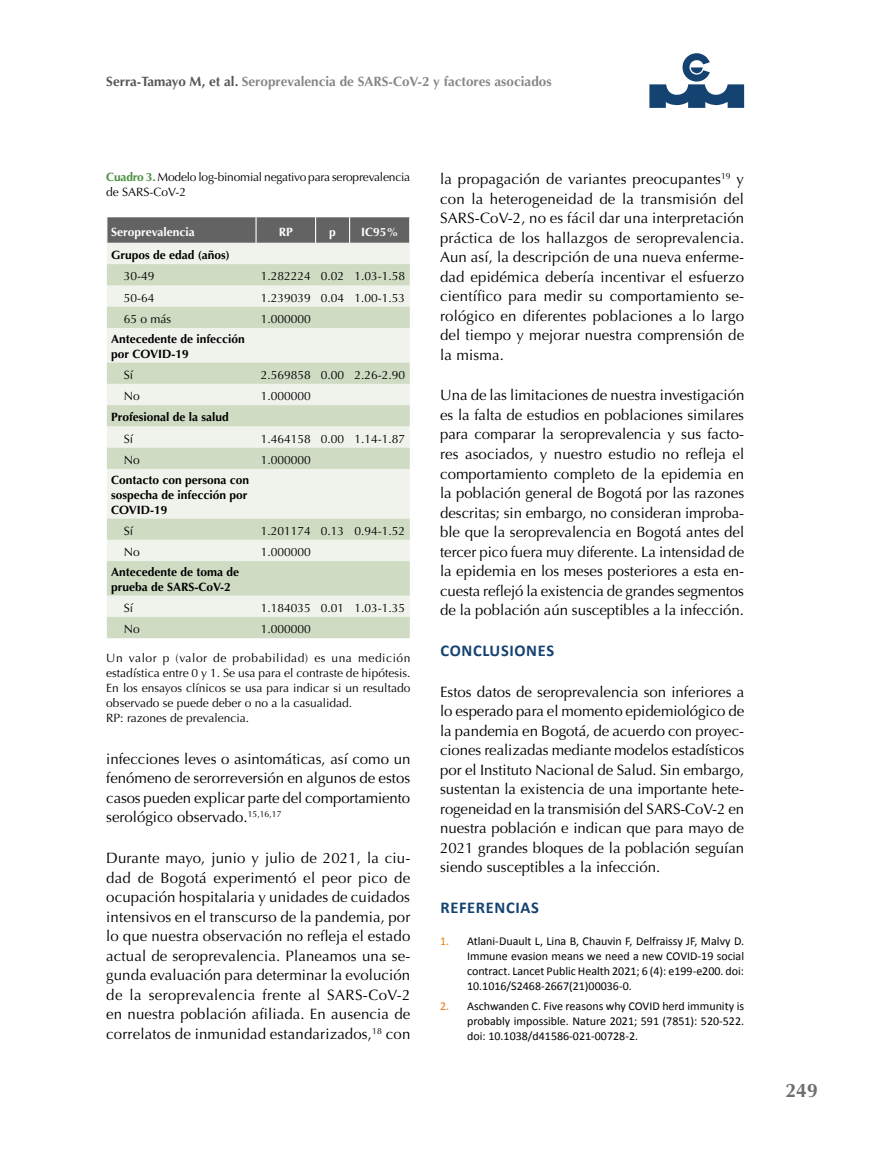
<style>
.page{position:relative;width:893px;height:1149px;background:#fff}
.page>*{position:absolute;margin:0;border:0;box-sizing:border-box;transform-origin:0 0}
.t1{font:700 19.5px "Optima";color:#706f6f}
.t2{font:700 16.5px "Calibri";letter-spacing:.04em;color:#144271}
.t3{font:15px/19.5px "Optima";color:#000;text-align:justify}
.t4{font:700 13.5px "Optima";color:#878787}
.t5{font:12px/15px "Optima";color:#000}
.t6{font:12px/15px "Calibri";color:#000;text-align:justify}
.t7{font:700 12px/15px "Optima";color:#000}
.t8{font:700 12px "Optima";color:#fff}
.s1{color:#575756}
.s2{font-weight:700;color:#4b9141}
.s3{color:#ef7a13}
</style>
<div class="page">
<svg style="left:649px;top:53px;width:95px;height:55px"></svg>
<div style="left:107px;top:243px;width:303px;height:21px;background:#f0f3ec"></div>
<svg style="left:107px;top:264px;width:303px;height:374px;background:#e0e7d7"></svg>
<svg style="left:107px;top:217px;width:303px;height:26px;background:#696868"></svg>
<p class="t4" style="left:106px;top:73px;width:447px"><span class="s1">Serra-Tamayo M, et al.</span> Seroprevalencia de SARS-CoV-2 y factores asociados</p>
<p class="t5" style="left:106px;top:170px;width:305px"><span class="s2">Cuadro 3.</span> Modelo log-binomial negativo para seroprevalencia de SARS-CoV-2</p>
<p class="t8" style="left:111px;top:224px;width:85px">Seroprevalencia</p>
<p class="t8" style="left:279px;top:224px;width:16px">RP</p>
<p class="t8" style="left:329px;top:224px;width:8px">p</p>
<p class="t8" style="left:361px;top:224px;width:39px">IC95%</p>
<p class="t7" style="left:111px;top:247px;width:120px">Grupos de edad (años)</p>
<p class="t5" style="left:124px;top:269px;width:32px">30-49</p>
<p class="t5" style="left:261px;top:269px;width:146px">1.282224 0.02 1.03-1.58</p>
<p class="t5" style="left:124px;top:290px;width:32px">50-64</p>
<p class="t5" style="left:261px;top:290px;width:146px">1.239039 0.04 1.00-1.53</p>
<p class="t5" style="left:124px;top:311px;width:49px">65 o más</p>
<p class="t5" style="left:261px;top:311px;width:52px">1.000000</p>
<p class="t7" style="left:111px;top:332px;width:135px">Antecedente de infección por COVID-19</p>
<p class="t5" style="left:124px;top:367px;width:11px">Sí</p>
<p class="t5" style="left:261px;top:367px;width:146px">2.569858 0.00 2.26-2.90</p>
<p class="t5" style="left:124px;top:388px;width:18px">No</p>
<p class="t5" style="left:261px;top:388px;width:52px">1.000000</p>
<p class="t7" style="left:111px;top:410px;width:119px">Profesional de la salud</p>
<p class="t5" style="left:124px;top:431px;width:11px">Sí</p>
<p class="t5" style="left:261px;top:431px;width:146px">1.464158 0.00 1.14-1.87</p>
<p class="t5" style="left:124px;top:452px;width:18px">No</p>
<p class="t5" style="left:261px;top:452px;width:52px">1.000000</p>
<p class="t7" style="left:111px;top:472px;width:140px">Contacto con persona con sospecha de infección por<br>COVID-19</p>
<p class="t5" style="left:124px;top:523px;width:11px">Sí</p>
<p class="t5" style="left:261px;top:523px;width:146px">1.201174 0.13 0.94-1.52</p>
<p class="t5" style="left:124px;top:544px;width:18px">No</p>
<p class="t5" style="left:261px;top:544px;width:52px">1.000000</p>
<p class="t7" style="left:111px;top:565px;width:130px">Antecedente de toma de prueba de SARS-CoV-2</p>
<p class="t5" style="left:124px;top:600px;width:11px">Sí</p>
<p class="t5" style="left:261px;top:600px;width:146px">1.184035 0.01 1.03-1.35</p>
<p class="t5" style="left:124px;top:621px;width:18px">No</p>
<p class="t5" style="left:261px;top:621px;width:52px">1.000000</p>
<p class="t5" style="left:106px;top:650px;width:306px">Un valor p (valor de probabilidad) es una medición estadística entre 0 y 1. Se usa para el contraste de hipótesis.<br>En los ensayos clínicos se usa para indicar si un resultado observado se puede deber o no a la casualidad.<br>RP: razones de prevalencia.</p>
<p class="t3" style="left:106px;top:748px;width:306px">infecciones leves o asintomáticas, así como un fenómeno de serorreversión en algunos de estos casos pueden explicar parte del comportamiento serológico observado.<sup>15,16,17</sup></p>
<p class="t3" style="left:106px;top:848px;width:306px">Durante mayo, junio y julio de 2021, la ciu&shy;dad de Bogotá experimentó el peor pico de ocupación hospitalaria y unidades de cuidados intensivos en el transcurso de la pandemia, por lo que nuestra observación no refleja el estado actual de seroprevalencia. Planeamos una se&shy;gunda evaluación para determinar la evolución de la seroprevalencia frente al SARS-CoV-2 en nuestra población afiliada. En ausencia de correlatos de inmunidad estandarizados,<sup>18</sup> con</p>
<p class="t3" style="left:440px;top:169px;width:306px">la propagación de variantes preocupantes<sup>19</sup> y con la heterogeneidad de la transmisión del SARS-CoV-2, no es fácil dar una interpretación práctica de los hallazgos de seroprevalencia.<br>Aun así, la descripción de una nueva enferme&shy;dad epidémica debería incentivar el esfuerzo científico para medir su comportamiento se&shy;rológico en diferentes poblaciones a lo largo del tiempo y mejorar nuestra comprensión de la misma.</p>
<p class="t3" style="left:440px;top:385px;width:306px">Una de las limitaciones de nuestra investigación es la falta de estudios en poblaciones similares para comparar la seroprevalencia y sus facto&shy;res asociados, y nuestro estudio no refleja el comportamiento completo de la epidemia en la población general de Bogotá por las razones descritas; sin embargo, no consideran improba&shy;ble que la seroprevalencia en Bogotá antes del tercer pico fuera muy diferente. La intensidad de la epidemia en los meses posteriores a esta en&shy;cuesta reflejó la existencia de grandes segmentos de la población aún susceptibles a la infección.</p>
<p class="t2" style="left:440px;top:639px;width:115px">CONCLUSIONES</p>
<p class="t3" style="left:440px;top:682px;width:306px">Estos datos de seroprevalencia son inferiores a lo esperado para el momento epidemiológico de la pandemia en Bogotá, de acuerdo con proyec&shy;ciones realizadas mediante modelos estadísticos por el Instituto Nacional de Salud. Sin embargo, sustentan la existencia de una importante hete&shy;rogeneidad en la transmisión del SARS-CoV-2 en nuestra población e indican que para mayo de 2021 grandes bloques de la población seguían siendo susceptibles a la infección.</p>
<p class="t2" style="left:440px;top:896px;width:100px">REFERENCIAS</p>
<p class="t6" style="left:467px;top:932px;width:279px;text-indent:-27px"><span class="s3">1.</span> Atlani-Duault L, Lina B, Chauvin F, Delfraissy JF, Malvy D.<br>Immune evasion means we need a new COVID-19 social contract. Lancet Public Health 2021; 6 (4): e199-e200. doi:<br>10.1016/S2468-2667(21)00036-0.</p>
<p class="t6" style="left:467px;top:997px;width:279px;text-indent:-27px"><span class="s3">2.</span> Aschwanden C. Five reasons why COVID herd immunity is probably impossible. Nature 2021; 591 (7851): 520-522. doi: 10.1038/d41586-021-00728-2.</p>
<h1 class="t1" style="left:785px;top:1079px;width:34px">249</h1>
</div>
